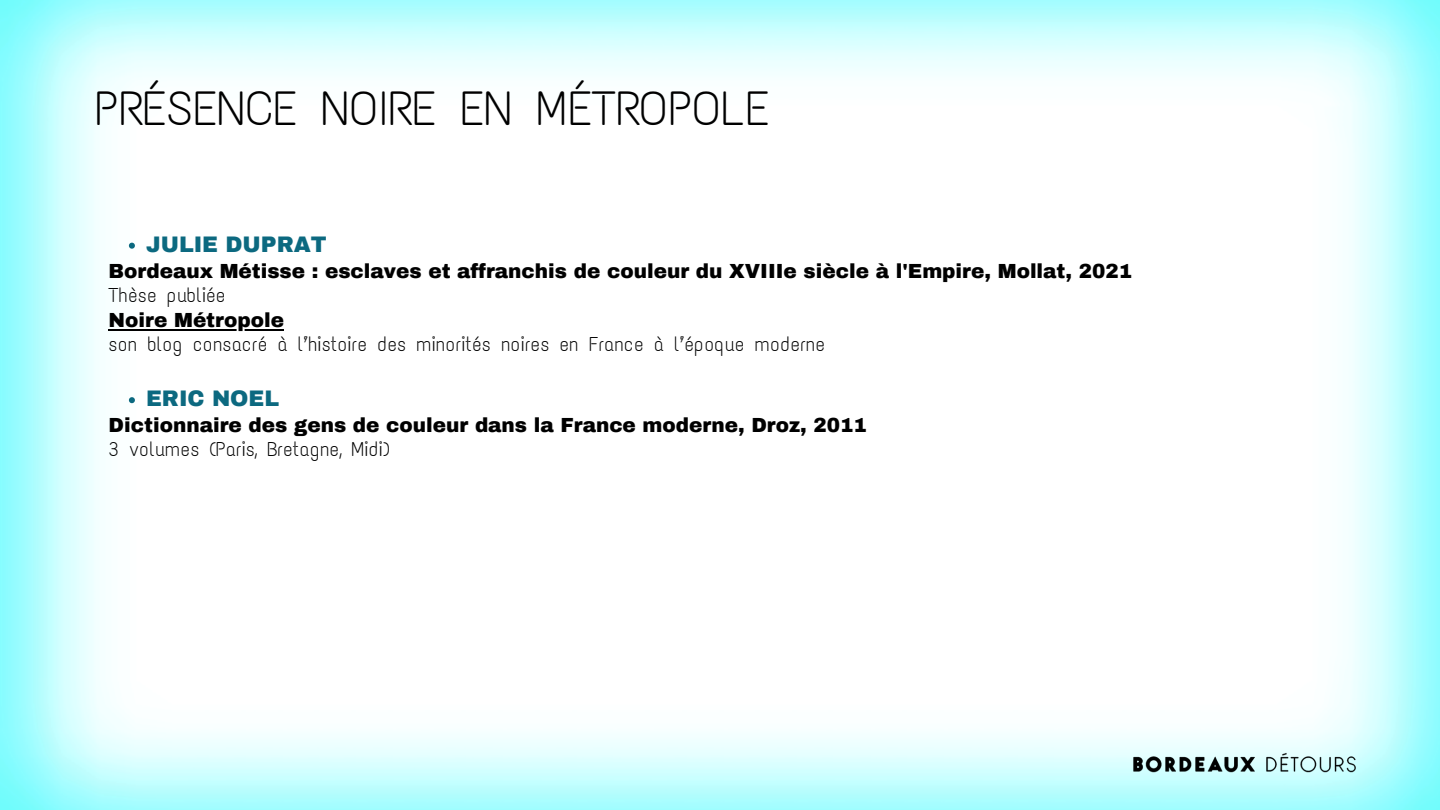
<style>
.page{position:relative;width:1440px;height:810px;background:#fff}
.page>*{position:absolute;margin:0;border:0;box-sizing:border-box;transform-origin:0 0}
.t1{font:48px "Text Me One";color:#000}
.t2{font:900 22px "Archivo";color:#0c6980}
.t3{font:900 20px "Archivo";color:#000}
.t4{font:20px "Text Me One";color:#000}
</style>
<div class="page">
<img style="left:0;top:0;width:1440px;height:810px">
<img style="left:945px;top:622px;width:495px;height:188px">
<svg style="left:129px;top:243px;width:6px;height:6px"></svg>
<hr style="left:109px;top:329px;width:175px;height:1px;background:#000">
<svg style="left:129px;top:397px;width:6px;height:6px"></svg>
<p class="t1" style="left:95px;top:80px;width:676px">PRÉSENCE NOIRE EN MÉTROPOLE</p>
<p class="t2" style="left:146px;top:232px;width:182px">JULIE DUPRAT</p>
<p class="t3" style="left:109px;top:260px;width:1025px">Bordeaux Métisse : esclaves et affranchis de couleur du XVIIIe siècle à l'Empire, Mollat, 2021</p>
<p class="t4" style="left:109px;top:283px;width:119px">Thèse publiée</p>
<p class="t3" style="left:109px;top:310px;width:177px">Noire Métropole</p>
<p class="t4" style="left:109px;top:332px;width:718px">son blog consacré à l’histoire des minorités noires en France à l’époque moderne</p>
<p class="t2" style="left:146px;top:387px;width:135px">ERIC NOEL</p>
<p class="t3" style="left:109px;top:415px;width:760px">Dictionnaire des gens de couleur dans la France moderne, Droz, 2011</p>
<p class="t4" style="left:109px;top:437px;width:283px">3 volumes (Paris, Bretagne, Midi)</p>
</div>
